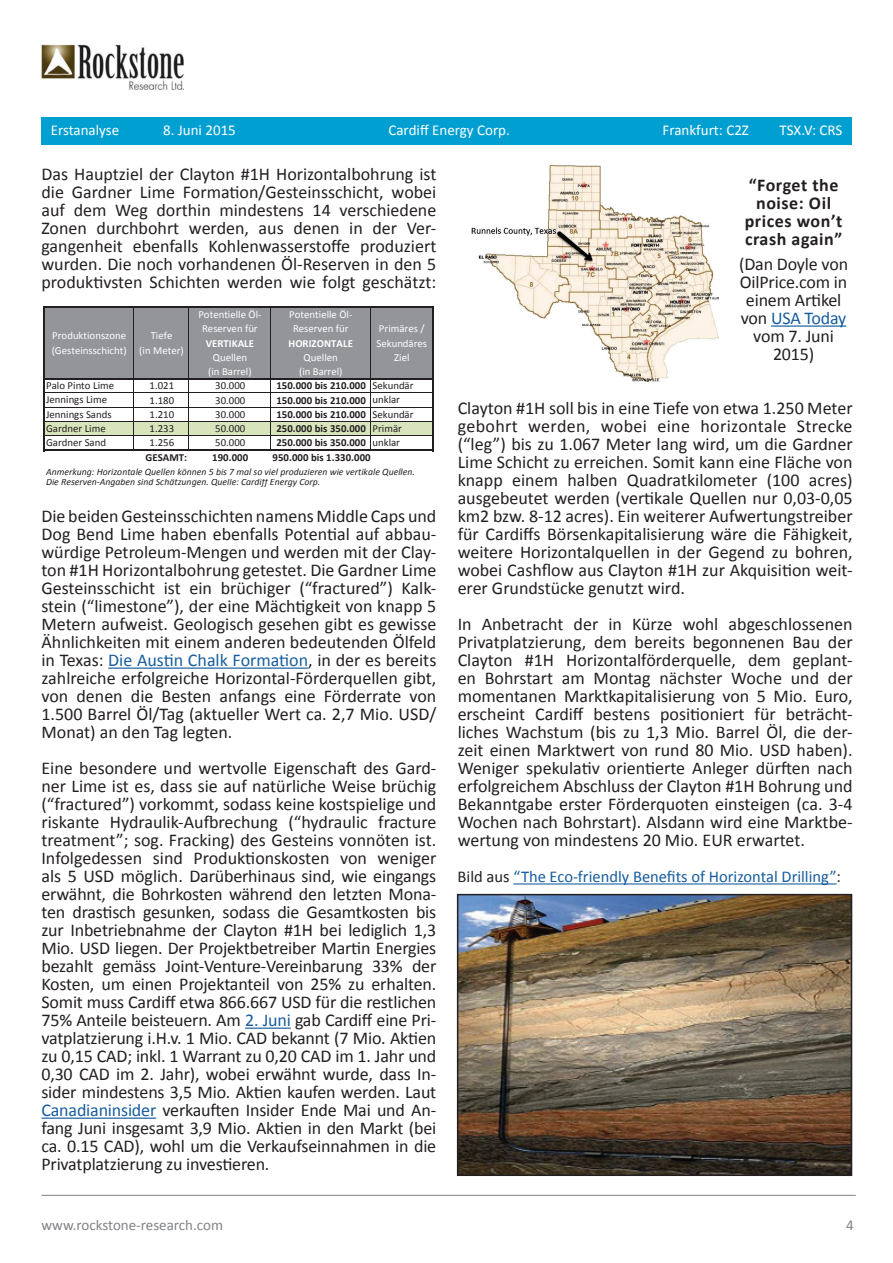
<style>
.page{position:relative;width:893px;height:1263px;background:#fff}
.page>*{position:absolute;margin:0;border:0;box-sizing:border-box;transform-origin:0 0}
.t1{font:18px/18px "Calibri";letter-spacing:-.005em;color:#231f20;text-align:justify}
.t2{font:700 18px/18px "Calibri";letter-spacing:.03em;color:#231f20;text-align:center}
.t3{font:16.5px "Calibri";color:#175d9e}
.t4{font:15px "Calibri";color:#fff}
.t5{font:15px "Calibri";color:#808285}
.t6{font:10.8px/14.1px "Calibri";color:#fff;text-align:center}
.t7{font:700 10.8px "Calibri";letter-spacing:.005em;color:#231f20}
.t8{font:10.8px "Calibri";color:#231f20}
.t9{font:700 10.8px "Calibri";color:#fff}
.t10{font:italic 9.75px/9.9px "Calibri";letter-spacing:.005em;color:#231f20}
.s1{font-weight:400}
.s2{color:#175d9e}
.s3{color:#231f20}
</style>
<div class="page">
<hr style="left:108px;top:667px;width:200px;height:2px;background:#175d9e">
<hr style="left:245px;top:1027px;width:46px;height:2px;background:#175d9e">
<hr style="left:41px;top:1117px;width:115px;height:2px;background:#175d9e">
<hr style="left:771px;top:325px;width:75px;height:2px;background:#175d9e">
<hr style="left:513px;top:883px;width:324px;height:1px;background:#175d9e">
<img style="left:41px;top:44px;width:143px;height:46px">
<div style="left:41px;top:117px;width:810px;height:28px;background:#009fd1"></div>
<hr style="left:41px;top:1195px;width:815px;height:1px;background:#808285">
<div style="left:45px;top:308px;width:388px;height:71px;background:#939598"></div>
<div style="left:45px;top:421px;width:388px;height:14px;background:#d7e4bc"></div>
<hr style="left:133px;top:308px;width:1px;height:70px;background:#231f20">
<hr style="left:189px;top:308px;width:1px;height:70px;background:#231f20">
<hr style="left:270px;top:308px;width:1px;height:70px;background:#231f20">
<hr style="left:370px;top:308px;width:1px;height:70px;background:#231f20">
<hr style="left:43px;top:306px;width:2px;height:145px;background:#231f20">
<hr style="left:133px;top:380px;width:1px;height:69px;background:#231f20">
<hr style="left:189px;top:380px;width:1px;height:69px;background:#231f20">
<hr style="left:270px;top:380px;width:1px;height:69px;background:#231f20">
<hr style="left:370px;top:380px;width:1px;height:69px;background:#231f20">
<hr style="left:432px;top:308px;width:2px;height:143px;background:#231f20">
<hr style="left:45px;top:306px;width:389px;height:2px;background:#231f20">
<hr style="left:45px;top:378px;width:389px;height:2px;background:#231f20">
<hr style="left:45px;top:392px;width:387px;height:1px;background:#231f20">
<hr style="left:45px;top:406px;width:387px;height:1px;background:#231f20">
<hr style="left:45px;top:421px;width:387px;height:1px;background:#231f20">
<hr style="left:45px;top:435px;width:387px;height:1px;background:#231f20">
<hr style="left:45px;top:449px;width:389px;height:2px;background:#231f20">
<img style="left:460px;top:897px;width:389px;height:276px">
<div style="left:457px;top:894px;width:395px;height:282px;border:2px solid #231f20"></div>
<img style="left:471px;top:165px;width:248px;height:217px">
<p class="t4" style="left:51px;top:120px;width:70px">Erstanalyse</p>
<p class="t4" style="left:163px;top:120px;width:74px">8. Juni 2015</p>
<p class="t4" style="left:388px;top:120px;width:123px">Cardiff Energy Corp.</p>
<p class="t4" style="left:662px;top:120px;width:88px">Frankfurt: C2Z</p>
<p class="t4" style="left:779px;top:120px;width:64px">TSX.V: CRS</p>
<p class="t1" style="left:41px;top:165px;width:396px">Das Hauptziel der Clayton #1H Horizontalbohrung ist die Gardner Lime Formation/Gesteinsschicht, wobei auf dem Weg dorthin mindestens 14 verschiedene Zonen durchbohrt werden, aus denen in der Ver&shy;gangenheit ebenfalls Kohlenwasserstoffe produziert wurden. Die noch vorhandenen Öl-Reserven in den 5 produktivsten Schichten werden wie folgt geschätzt:</p>
<p class="t6" style="left:52px;top:329px;width:76px;text-align:left">Produktionszone (Gesteinsschicht)</p>
<p class="t6" style="left:139px;top:329px;width:46px">Tiefe<br>(in Meter)</p>
<p class="t6" style="left:198px;top:308px;width:65px">Potentielle Öl-<br>Reserven für</p>
<p class="t9" style="left:206px;top:336px;width:50px">VERTIKALE</p>
<p class="t6" style="left:208px;top:350px;width:45px">Quellen (in Barrel)</p>
<p class="t6" style="left:289px;top:308px;width:65px">Potentielle Öl-<br>Reserven für</p>
<p class="t9" style="left:289px;top:336px;width:66px">HORIZONTALE</p>
<p class="t6" style="left:299px;top:350px;width:45px">Quellen (in Barrel)</p>
<p class="t6" style="left:376px;top:322px;width:52px">Primäres /<br>Sekundäres<br>Ziel</p>
<p class="t8" style="left:46px;top:379px;width:70px">Palo Pinto Lime</p>
<p class="t8" style="left:150px;top:379px;width:26px">1.021</p>
<p class="t8" style="left:215px;top:379px;width:32px">30.000</p>
<p class="t7" style="left:276px;top:379px;width:139px">150.000 bis 210.000 <span class="s1">Sekundär</span></p>
<p class="t8" style="left:46px;top:393px;width:62px">Jennings Lime</p>
<p class="t8" style="left:150px;top:393px;width:26px">1.180</p>
<p class="t8" style="left:215px;top:393px;width:32px">30.000</p>
<p class="t7" style="left:276px;top:393px;width:125px">150.000 bis 210.000 <span class="s1">unklar</span></p>
<p class="t8" style="left:46px;top:407px;width:67px">Jennings Sands</p>
<p class="t8" style="left:150px;top:407px;width:26px">1.210</p>
<p class="t8" style="left:215px;top:407px;width:32px">30.000</p>
<p class="t7" style="left:276px;top:407px;width:139px">150.000 bis 210.000 <span class="s1">Sekundär</span></p>
<p class="t8" style="left:46px;top:421px;width:61px">Gardner Lime</p>
<p class="t8" style="left:150px;top:421px;width:26px">1.233</p>
<p class="t8" style="left:215px;top:421px;width:32px">50.000</p>
<p class="t7" style="left:276px;top:421px;width:127px">250.000 bis 350.000 <span class="s1">Primär</span></p>
<p class="t8" style="left:46px;top:435px;width:61px">Gardner Sand</p>
<p class="t8" style="left:150px;top:436px;width:26px">1.256</p>
<p class="t8" style="left:215px;top:436px;width:32px">50.000</p>
<p class="t7" style="left:276px;top:436px;width:125px">250.000 bis 350.000 <span class="s1">unklar</span></p>
<p class="t7" style="left:146px;top:450px;width:43px">GESAMT:</p>
<p class="t7" style="left:212px;top:450px;width:37px">190.000</p>
<p class="t7" style="left:273px;top:450px;width:100px">950.000 bis 1.330.000</p>
<p class="t10" style="left:46px;top:466px;width:370px">Anmerkung: Horizontale Quellen können 5 bis 7 mal so viel produzieren wie vertikale Quellen.<br>Die Reserven-Angaben sind Schätzungen. Quelle: Cardiff Energy Corp.</p>
<p class="t1" style="left:41px;top:507px;width:396px">Die beiden Gesteinsschichten namens Middle Caps und Dog Bend Lime haben ebenfalls Potential auf abbau&shy;würdige Petroleum-Mengen und werden mit der Clay&shy;ton #1H Horizontalbohrung getestet. Die Gardner Lime Gesteinsschicht ist ein brüchiger (“fractured”) Kalk&shy;stein (“limestone”), der eine Mächtigkeit von knapp 5<br>Metern aufweist. Geologisch gesehen gibt es gewisse Ähnlichkeiten mit einem anderen bedeutenden Ölfeld in Texas: <span class="s2">Die Austin Chalk Formation</span>, in der es bereits zahlreiche erfolgreiche Horizontal-Förderquellen gibt, von denen die Besten anfangs eine Förderrate von 1.500 Barrel Öl/Tag (aktueller Wert ca. 2,7 Mio. USD/ Monat) an den Tag legten.</p>
<p class="t1" style="left:41px;top:759px;width:396px">Eine besondere und wertvolle Eigenschaft des Gard&shy;ner Lime ist es, dass sie auf natürliche Weise brüchig (“fractured”) vorkommt, sodass keine kostspielige und riskante Hydraulik-Aufbrechung (“hydraulic fracture treatment”; sog. Fracking) des Gesteins vonnöten ist.<br>Infolgedessen sind Produktionskosten von weniger als 5 USD möglich. Darüberhinaus sind, wie eingangs erwähnt, die Bohrkosten während den letzten Mona&shy;ten drastisch gesunken, sodass die Gesamtkosten bis zur Inbetriebnahme der Clayton #1H bei lediglich 1,3<br>Mio. USD liegen. Der Projektbetreiber Martin Energies bezahlt gemäss Joint-Venture-Vereinbarung 33% der Kosten, um einen Projektanteil von 25% zu erhalten.<br>Somit muss Cardiff etwa 866.667 USD für die restlichen 75% Anteile beisteuern. Am <span class="s2">2. Juni</span> gab Cardiff eine Pri&shy;vatplatzierung i.H.v. 1 Mio. CAD bekannt (7 Mio. Aktien zu 0,15 CAD; inkl. 1 Warrant zu 0,20 CAD im 1. Jahr und 0,30 CAD im 2. Jahr), wobei erwähnt wurde, dass In&shy;sider mindestens 3,5 Mio. Aktien kaufen werden. Laut <span class="s2">Canadianinsider</span> verkauften Insider Ende Mai und An&shy;fang Juni insgesamt 3,9 Mio. Aktien in den Markt (bei ca. 0.15 CAD), wohl um die Verkaufseinnahmen in die Privatplatzierung zu investieren.</p>
<p class="t2" style="left:745px;top:176px;width:99px">“Forget the noise: Oil prices won’t crash again”</p>
<p class="t1" style="left:739px;top:255px;width:110px;text-align:center">(Dan Doyle von<br>OilPrice.com in einem Artikel von <span class="s2">USA Today </span>vom 7. Juni<br>2015)</p>
<p class="t1" style="left:458px;top:399px;width:396px">Clayton #1H soll bis in eine Tiefe von etwa 1.250 Meter gebohrt werden, wobei eine horizontale Strecke (“leg”) bis zu 1.067 Meter lang wird, um die Gardner Lime Schicht zu erreichen. Somit kann eine Fläche von knapp einem halben Quadratkilometer (100 acres) ausgebeutet werden (vertikale Quellen nur 0,03-0,05 km2 bzw. 8-12 acres). Ein weiterer Aufwertungstreiber für Cardiffs Börsenkapitalisierung wäre die Fähigkeit, weitere Horizontalquellen in der Gegend zu bohren, wobei Cashflow aus Clayton #1H zur Akquisition weit&shy;erer Grundstücke genutzt wird.</p>
<p class="t1" style="left:458px;top:615px;width:396px">In Anbetracht der in Kürze wohl abgeschlossenen Privatplatzierung, dem bereits begonnenen Bau der Clayton #1H Horizontalförderquelle, dem geplant&shy;en Bohrstart am Montag nächster Woche und der momentanen Marktkapitalisierung von 5 Mio. Euro, erscheint Cardiff bestens positioniert für beträcht&shy;liches Wachstum (bis zu 1,3 Mio. Barrel Öl, die der&shy;zeit einen Marktwert von rund 80 Mio. USD haben).<br>Weniger spekulativ orientierte Anleger dürften nach erfolgreichem Abschluss der Clayton #1H Bohrung und Bekanntgabe erster Förderquoten einsteigen (ca. 3-4<br>Wochen nach Bohrstart). Alsdann wird eine Marktbe&shy;wertung von mindestens 20 Mio. EUR erwartet.</p>
<p class="t3" style="left:458px;top:866px;width:385px"><span class="s3">Bild aus</span> “The Eco-friendly Benefits of Horizontal Drilling”<span class="s3">:</span></p>
<p class="t5" style="left:41px;top:1215px;width:183px">www.rockstone-research.com</p>
<p class="t5" style="left:846px;top:1215px;width:9px">4</p>
</div>
